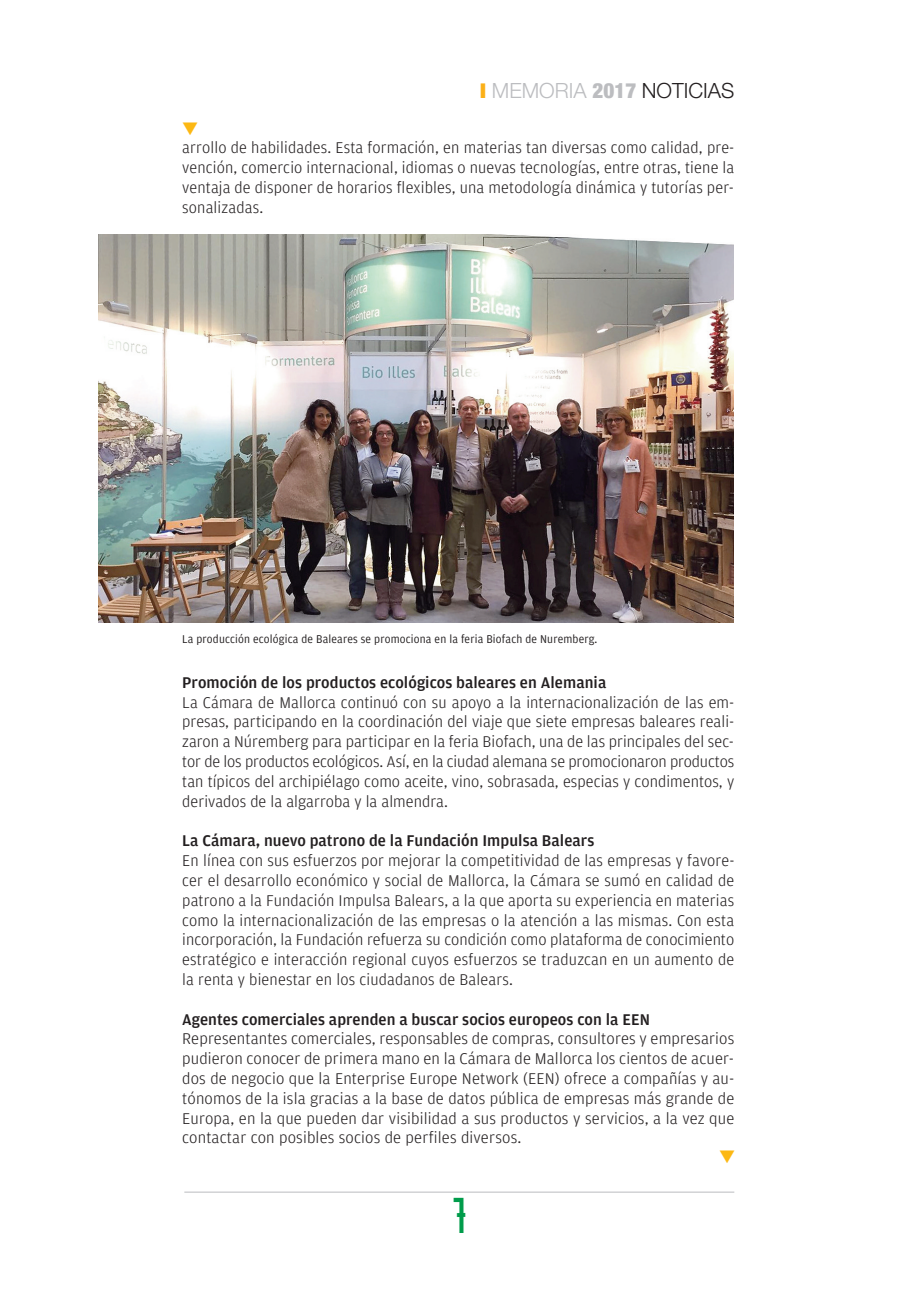
<style>
.page{position:relative;width:920px;height:1290px;background:#fff}
.page>*{position:absolute;margin:0;border:0;box-sizing:border-box;transform-origin:0 0}
.t1{font:300 21px "Helvetica Neue";color:#231f20}
.t2{font:300 16.5px/19.8px "Amplitude";letter-spacing:.01em;color:#231f20;text-align:justify}
.t3{font:500 16.5px "Amplitude";letter-spacing:.005em;color:#231f20}
.t4{font:12px "Amplitude";letter-spacing:.015em;color:#231f20}
.s1{color:#fbb017}
.s2{color:#bcbdc0}
.s3{font-family:"Helvetica Neue LT Std";font-weight:900;font-stretch:condensed;color:#bcbdc0}
</style>
<div class="page">
<hr style="left:184px;top:1191px;width:550px;height:2px;background:#d1d2d4">
<img style="left:99px;top:235px;width:634px;height:388px">
<p class="t1" style="left:480px;top:77px;width:256px"><span class="s1">❙</span> <span class="s2">MEMORIA</span> <span class="s3">2017</span> NOTICIAS</p>
<p class="t2" style="left:182px;top:138px;width:554px">arrollo de habilidades. Esta formación, en materias tan diversas como calidad, pre&shy;vención, comercio internacional, idiomas o nuevas tecnologías, entre otras, tiene la ventaja de disponer de horarios flexibles, una metodología dinámica y tutorías per&shy;sonalizadas.</p>
<p class="t4" style="left:182px;top:631px;width:417px">La producción ecológica de Baleares se promociona en la feria Biofach de Nuremberg.</p>
<p class="t3" style="left:182px;top:672px;width:426px">Promoción de los productos ecológicos baleares en Alemania</p>
<p class="t2" style="left:182px;top:692px;width:554px">La Cámara de Mallorca continuó con su apoyo a la internacionalización de las em&shy;presas, participando en la coordinación del viaje que siete empresas baleares reali&shy;zaron a Núremberg para participar en la feria Biofach, una de las principales del sec&shy;tor de los productos ecológicos. Así, en la ciudad alemana se promocionaron productos tan típicos del archipiélago como aceite, vino, sobrasada, especias y condimentos, y derivados de la algarroba y la almendra.</p>
<p class="t3" style="left:182px;top:831px;width:414px">La Cámara, nuevo patrono de la Fundación Impulsa Balears</p>
<p class="t2" style="left:182px;top:850px;width:554px">En línea con sus esfuerzos por mejorar la competitividad de las empresas y favore&shy;cer el desarrollo económico y social de Mallorca, la Cámara se sumó en calidad de patrono a la Fundación Impulsa Balears, a la que aporta su experiencia en materias como la internacionalización de las empresas o la atención a las mismas. Con esta incorporación, la Fundación refuerza su condición como plataforma de conocimiento estratégico e interacción regional cuyos esfuerzos se traduzcan en un aumento de la renta y bienestar en los ciudadanos de Balears.</p>
<p class="t3" style="left:182px;top:1009px;width:469px">Agentes comerciales aprenden a buscar socios europeos con la EEN</p>
<p class="t2" style="left:182px;top:1029px;width:554px">Representantes comerciales, responsables de compras, consultores y empresarios pudieron conocer de primera mano en la Cámara de Mallorca los cientos de acuer&shy;dos de negocio que la Enterprise Europe Network (EEN) ofrece a compañías y au&shy;tónomos de la isla gracias a la base de datos pública de empresas más grande de Europa, en la que pueden dar visibilidad a sus productos y servicios, a la vez que contactar con posibles socios de perfiles diversos.</p>
</div>
